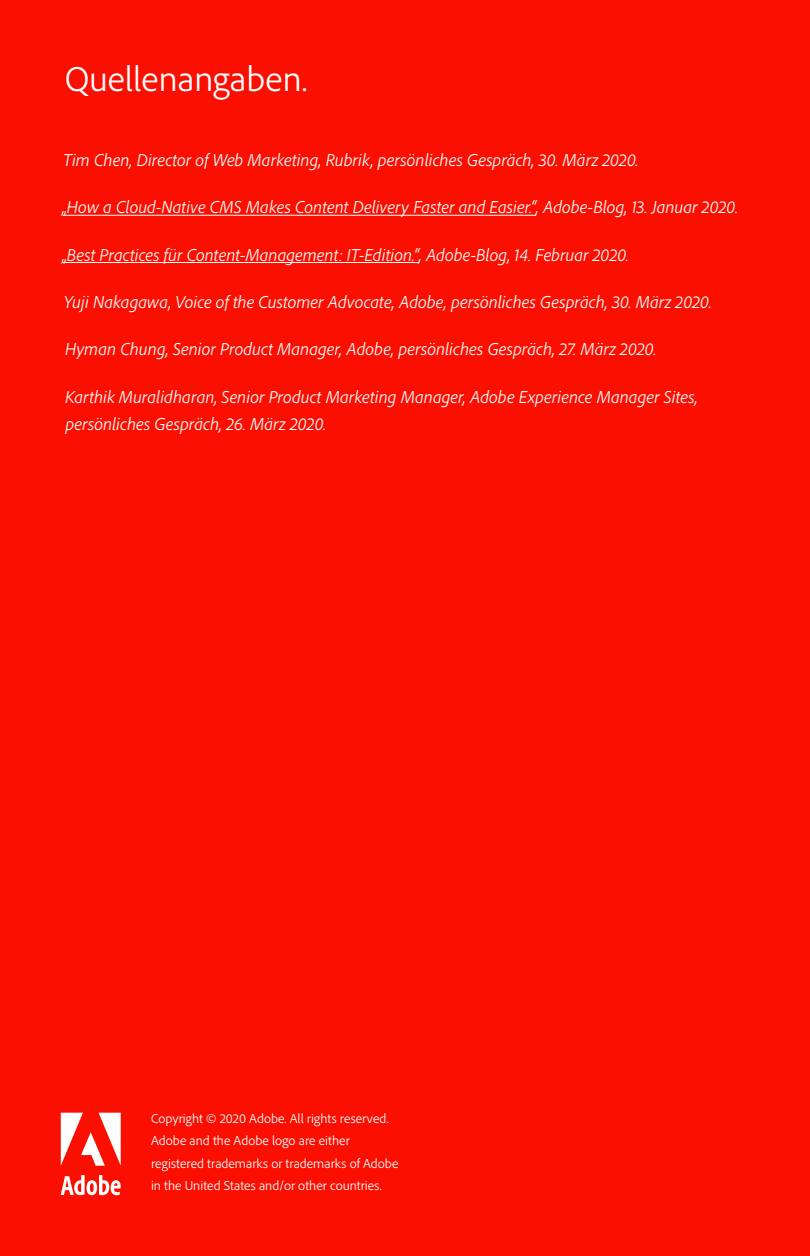
<style>
.page{position:relative;width:810px;height:1256px;background:#fa0f00}
.page>*{position:absolute;margin:0;border:0;box-sizing:border-box;transform-origin:0 0}
.t1{font:300 36px "Adobe Clean";color:#fff}
.Sources___Citations{font:italic 300 18px/27px "Adobe Clean";color:#fff}
.Copyright{font:300 13.5px/22.5px "Adobe Clean";color:#fff}
</style>
<div class="page">
<svg style="left:61px;top:1112px;width:60px;height:53px"></svg>
<svg style="left:61px;top:1175px;width:60px;height:20px"></svg>
<hr style="left:62px;top:215px;width:474px;height:1px;background:#fff">
<hr style="left:62px;top:262px;width:357px;height:1px;background:#fff">
<h2 class="t1" style="left:65px;top:56px;width:244px">Quellenangaben.</h2>
<p class="Sources___Citations" style="left:64px;top:146px;width:577px">Tim Chen, Director of Web Marketing, Rubrik, persönliches Gespräch, 30. März 2020.</p>
<p class="Sources___Citations" style="left:62px;top:193px;width:677px">„How a Cloud-Native CMS Makes Content Delivery Faster and Easier.“, Adobe-Blog, 13. Januar 2020.</p>
<p class="Sources___Citations" style="left:62px;top:241px;width:568px">„Best Practices für Content-Management: IT-Edition.“, Adobe-Blog, 14. Februar 2020.</p>
<p class="Sources___Citations" style="left:64px;top:288px;width:649px">Yuji Nakagawa, Voice of the Customer Advocate, Adobe, persönliches Gespräch, 30. März 2020.</p>
<p class="Sources___Citations" style="left:65px;top:335px;width:593px">Hyman Chung, Senior Product Manager, Adobe, persönliches Gespräch, 27. März 2020.</p>
<p class="Sources___Citations" style="left:65px;top:382px;width:634px">Karthik Muralidharan, Senior Product Marketing Manager, Adobe Experience Manager Sites, persönliches Gespräch, 26. März 2020.</p>
<p class="Copyright" style="left:151px;top:1106px;width:249px">Copyright © 2020 Adobe. All rights reserved.<br>Adobe and the Adobe logo are either registered trademarks or trademarks of Adobe in the United States and/or other countries.</p>
</div>
